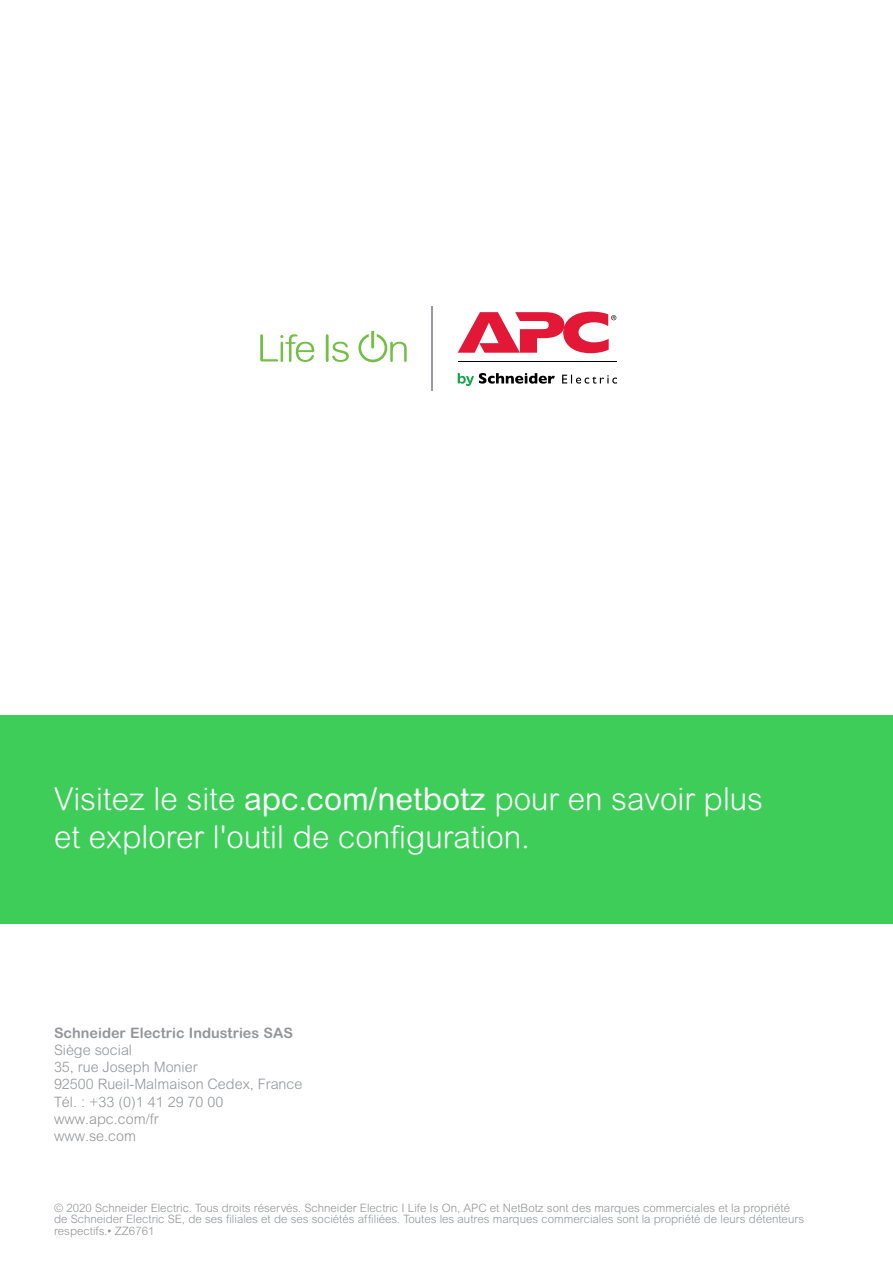
<style>
.page{position:relative;width:893px;height:1263px;background:#fff}
.page>*{position:absolute;margin:0;border:0;box-sizing:border-box;transform-origin:0 0}
.t1{font:300 31.5px/37.5px "Arial Rounded MT Pro";color:#fff}
.t2{font:300 14.4px/17.2px "Arial Rounded MT Pro";color:#939598}
.t3{font:700 14.4px "Arial Rounded MT Pro";color:#939598}
.t4{font:300 11.55px/11.6px "Arial Rounded MT Pro";color:#939598}
.s1{font-weight:400}
</style>
<div class="page">
<div style="left:0;top:715px;width:893px;height:208px;background:#3dcd58"></div>
<svg style="left:260px;top:334px;width:54px;height:28px"></svg>
<svg style="left:326px;top:334px;width:23px;height:28px"></svg>
<svg style="left:358px;top:331px;width:49px;height:31px"></svg>
<hr style="left:431px;top:307px;width:2px;height:84px;background:#979aa2">
<hr style="left:458px;top:361px;width:159px;height:1px;background:#000">
<svg style="left:458px;top:373px;width:159px;height:13px"></svg>
<svg style="left:458px;top:312px;width:158px;height:41px"></svg>
<h1 class="t1" style="left:54px;top:782px;width:711px">Visitez le site <span class="s1">apc.com/netbotz</span> pour en savoir plus et explorer l'outil de configuration.</h1>
<p class="t3" style="left:54px;top:1024px;width:241px">Schneider Electric Industries SAS</p>
<p class="t2" style="left:54px;top:1042px;width:250px">Siège social<br>35, rue Joseph Monier<br>92500 Rueil-Malmaison Cedex, France<br>Tél. : +33 (0)1 41 29 70 00 www.apc.com/fr<br>www.se.com</p>
<p class="t4" style="left:54px;top:1202px;width:752px">© 2020 Schneider Electric. Tous droits réservés. Schneider Electric I Life Is On, APC et NetBotz sont des marques commerciales et la propriété de Schneider Electric SE, de ses filiales et de ses sociétés affiliées. Toutes les autres marques commerciales sont la propriété de leurs détenteurs respectifs.• ZZ6761</p>
</div>
